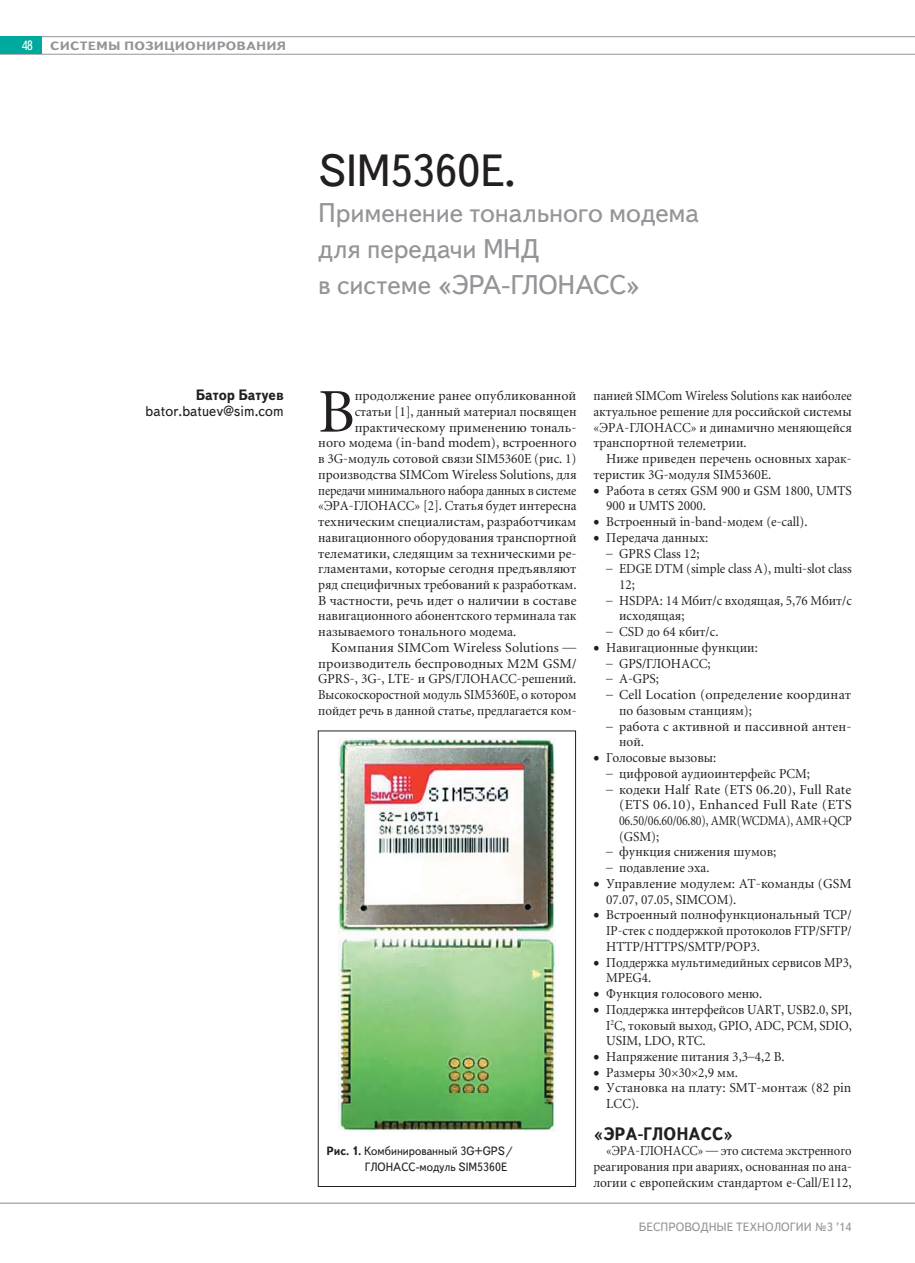
<style>
.page{position:relative;width:915px;height:1263px;background:#fff}
.page>*{position:absolute;margin:0;border:0;box-sizing:border-box;transform-origin:0 0}
.t1{font:61.05px "Miniature";color:#231f20}
.t2{font:45px "Text Book C";letter-spacing:-.025em;color:#231f20}
.t3{font:27px/36px "Text Book C";letter-spacing:-.005em;color:#939598}
.t4{font:700 18px "Text Book C";color:#231f20;scale:.94 1}
.t5{font:15px "Text Book C";color:#231f20;scale:.95 1}
.t6{font:700 15px "Text Book C";color:#231f20;scale:.95 1}
.t7{font:13.5px/15.8px "Miniature";color:#231f20}
.t8{font:13.5px/15.8px "Miniature";color:#231f20;scale:.96 1}
.t9{font:13.5px/15.8px "Miniature";color:#231f20;text-align:justify;scale:.93 1}
.t10{font:13.5px/15.8px "Miniature";color:#231f20;text-align:justify;scale:.91 1}
.t11{font:13.5px/15.8px "Miniature";color:#231f20;scale:.94 1}
.t12{font:13.5px/15.8px "Miniature";color:#231f20;scale:.95 1}
.t13{font:13.5px "Miniature";color:#231f20;scale:.9 1}
.t14{font:13.5px "Text Book C";color:#fff;scale:.9 1}
.t15{font:12px/15.8px "Text Book C";color:#231f20;scale:.95 1}
.t16{font:12px "Text Book C";color:#939598}
.t17{font:700 12px "Text Book C";letter-spacing:.01em;color:#939598;scale:1.17 1}
.s1{font-weight:700}
</style>
<div class="page">
<hr style="left:0;top:1202px;width:914px;height:2px;background:#939598">
<hr style="left:0;top:36px;width:914px;height:1px;background:#939598">
<hr style="left:0;top:54px;width:914px;height:1px;background:#939598">
<div style="left:0;top:37px;width:42px;height:17px;background:#00a99d"></div>
<img style="left:338px;top:739px;width:217px;height:392px">
<div style="left:318px;top:730px;width:257px;height:457px;border:1px solid #231f20"></div>
<p class="t14" style="left:22px;top:38px;width:14px">48</p>
<p class="t17" style="left:50px;top:39px;width:203px">СИСТЕМЫ ПОЗИЦИОНИРОВАНИЯ</p>
<h2 class="t2" style="left:318px;top:144px;width:200px">SIM5360E.</h2>
<h3 class="t3" style="left:318px;top:194px;width:382px">Применение тонального модема для передачи МНД<br>в системе «ЭРА-ГЛОНАСС»</h3>
<p class="t6" style="left:196px;top:386px;width:94px">Батор Батуев</p>
<p class="t5" style="left:145px;top:402px;width:147px">bator.batuev@sim.com</p>
<h1 class="t1" style="left:318px;top:388px;width:38px">В</h1>
<p class="t7" style="left:354px;top:389px;width:223px">продолжение ранее опубликованной</p>
<p class="t7" style="left:354px;top:405px;width:223px">статьи [1], данный материал посвящен</p>
<p class="t7" style="left:354px;top:421px;width:223px">практическому применению тональ-</p>
<p class="t7" style="left:318px;top:436px;width:260px">ного модема (in-band modem), встроенного</p>
<p class="t7" style="left:318px;top:452px;width:260px">в 3G-модуль сотовой связи SIM5360E (рис. 1)</p>
<p class="t7" style="left:318px;top:468px;width:260px">производства SIMCom Wireless Solutions, для</p>
<p class="t13" style="left:318px;top:485px;width:288px">передачи минимального набора данных в системе</p>
<p class="t8" style="left:318px;top:499px;width:270px">«ЭРА-ГЛОНАСС» [2]. Статья будет интересна</p>
<p class="t7" style="left:318px;top:515px;width:260px">техническим специалистам, разработчикам</p>
<p class="t8" style="left:318px;top:531px;width:270px">навигационного оборудования транспортной</p>
<p class="t7" style="left:318px;top:546px;width:260px">телематики, следящим за техническими ре-</p>
<p class="t7" style="left:318px;top:562px;width:260px">гламентами, которые сегодня предъявляют</p>
<p class="t8" style="left:318px;top:578px;width:270px">ряд специфичных требований к разработкам.</p>
<p class="t7" style="left:318px;top:594px;width:259px">В частности, речь идет о наличии в составе</p>
<p class="t7" style="left:318px;top:609px;width:260px">навигационного абонентского терминала так</p>
<p class="t7" style="left:318px;top:625px;width:200px">называемого тонального модема.</p>
<p class="t7" style="left:331px;top:641px;width:247px">Компания SIMCom Wireless Solutions —</p>
<p class="t7" style="left:318px;top:657px;width:260px">производитель беспроводных M2M GSM/</p>
<p class="t8" style="left:318px;top:672px;width:270px">GPRS-, 3G-, LTE- и GPS/ГЛОНАСС-решений.</p>
<p class="t10" style="left:318px;top:688px;width:285px">Высокоскоростной модуль SIM5360E, о котором</p>
<p class="t9" style="left:318px;top:704px;width:279px">пойдет речь в данной статье, предлагается ком-</p>
<p class="t15" style="left:364px;top:1143px;width:157px;text-indent:-38px"><span class="s1">Рис. 1.</span> Комбинированный 3G+GPS/<br>ГЛОНАСС-модуль SIM5360E</p>
<p class="t9" style="left:593px;top:389px;width:279px">панией SIMCom Wireless Solutions как наиболее актуальное решение для российской системы «ЭРА-ГЛОНАСС» и динамично меняющейся транспортной телеметрии.</p>
<p class="t7" style="left:593px;top:452px;width:259px;text-indent:13px">Ниже приведен перечень основных харак&shy;теристик 3G-модуля SIM5360E.</p>
<p class="t8" style="left:606px;top:483px;width:257px;text-indent:-13px">• Работа в сетях GSM 900 и GSM 1800, UMTS<br>900 и UMTS 2000.</p>
<p class="t8" style="left:593px;top:515px;width:224px">• Встроенный in-band-модем (e-call).</p>
<p class="t8" style="left:593px;top:531px;width:121px">• Передача данных:</p>
<p class="t8" style="left:606px;top:546px;width:99px">– GPRS Class 12;</p>
<p class="t12" style="left:618px;top:562px;width:246px;text-indent:-13px">– EDGE DTM (simple class A), multi-slot class<br>12;</p>
<p class="t12" style="left:618px;top:594px;width:246px;text-indent:-13px">– HSDPA: 14 Мбит/с входящая, 5,76 Мбит/с исходящая;</p>
<p class="t8" style="left:606px;top:625px;width:118px">– CSD до 64 кбит/с.</p>
<p class="t8" style="left:593px;top:641px;width:173px">• Навигационные функции:</p>
<p class="t8" style="left:606px;top:657px;width:110px">– GPS/ГЛОНАСС;</p>
<p class="t8" style="left:606px;top:672px;width:56px">– A-GPS;</p>
<p class="t7" style="left:618px;top:688px;width:233px;text-indent:-13px">– Cell Location (определение координат по базовым станциям);</p>
<p class="t7" style="left:618px;top:719px;width:234px;text-indent:-13px">– работа с активной и пассивной антен&shy;ной.</p>
<p class="t8" style="left:593px;top:751px;width:129px">• Голосовые вызовы:</p>
<p class="t8" style="left:606px;top:767px;width:214px">– цифровой аудиоинтерфейс PCM;</p>
<p class="t7" style="left:618px;top:782px;width:234px;text-align:justify;text-indent:-13px">– кодеки Half Rate (ETS 06.20), Full Rate (ETS 06.10), Enhanced Full Rate (ETS 06.50/06.60/06.80), AMR(WCDMA), AMR+QCP (GSM);</p>
<p class="t8" style="left:606px;top:845px;width:178px">– функция снижения шумов;</p>
<p class="t8" style="left:606px;top:861px;width:109px">– подавление эха.</p>
<p class="t7" style="left:606px;top:877px;width:246px;text-indent:-13px">• Управление модулем: AT-команды (GSM<br>07.07, 07.05, SIMCOM).</p>
<p class="t7" style="left:606px;top:908px;width:247px;text-align:justify;text-indent:-13px">• Встроенный полнофункциональный TCP/ IP-стек c поддержкой протоколов FTP/SFTP/ HTTP/HTTPS/SMTP/POP3.</p>
<p class="t11" style="left:606px;top:955px;width:263px;text-indent:-13px">• Поддержка мультимедийных сервисов MP3,<br>MPEG4.</p>
<p class="t8" style="left:593px;top:987px;width:177px">• Функция голосового меню.</p>
<p class="t11" style="left:606px;top:1003px;width:263px;text-align:justify;text-indent:-13px">• Поддержка интерфейсов UART, USB2.0, SPI, I<sup>2</sup>C, токовый выход, GPIO, ADC, PCM, SDIO, USIM, LDO, RTC.</p>
<p class="t8" style="left:593px;top:1050px;width:200px">• Напряжение питания 3,3–4,2 В.</p>
<p class="t8" style="left:593px;top:1066px;width:152px">• Размеры 30 30 2,9 мм.</p>
<p class="t7" style="left:606px;top:1081px;width:246px;text-indent:-13px">• Установка на плату: SMT-монтаж (82 pin<br>LCC).</p>
<h3 class="t4" style="left:593px;top:1123px;width:150px">«ЭРА-ГЛОНАСС»</h3>
<p class="t10" style="left:593px;top:1144px;width:285px;text-indent:13px">«ЭРА-ГЛОНАСС» — это система экстренного реагирования при авариях, основанная по ана&shy;логии с европейским стандартом e-Call/E112,</p>
<p class="t16" style="left:638px;top:1220px;width:214px">БЕСПРОВОДНЫЕ ТЕХНОЛОГИИ №3 ’14</p>
</div>
